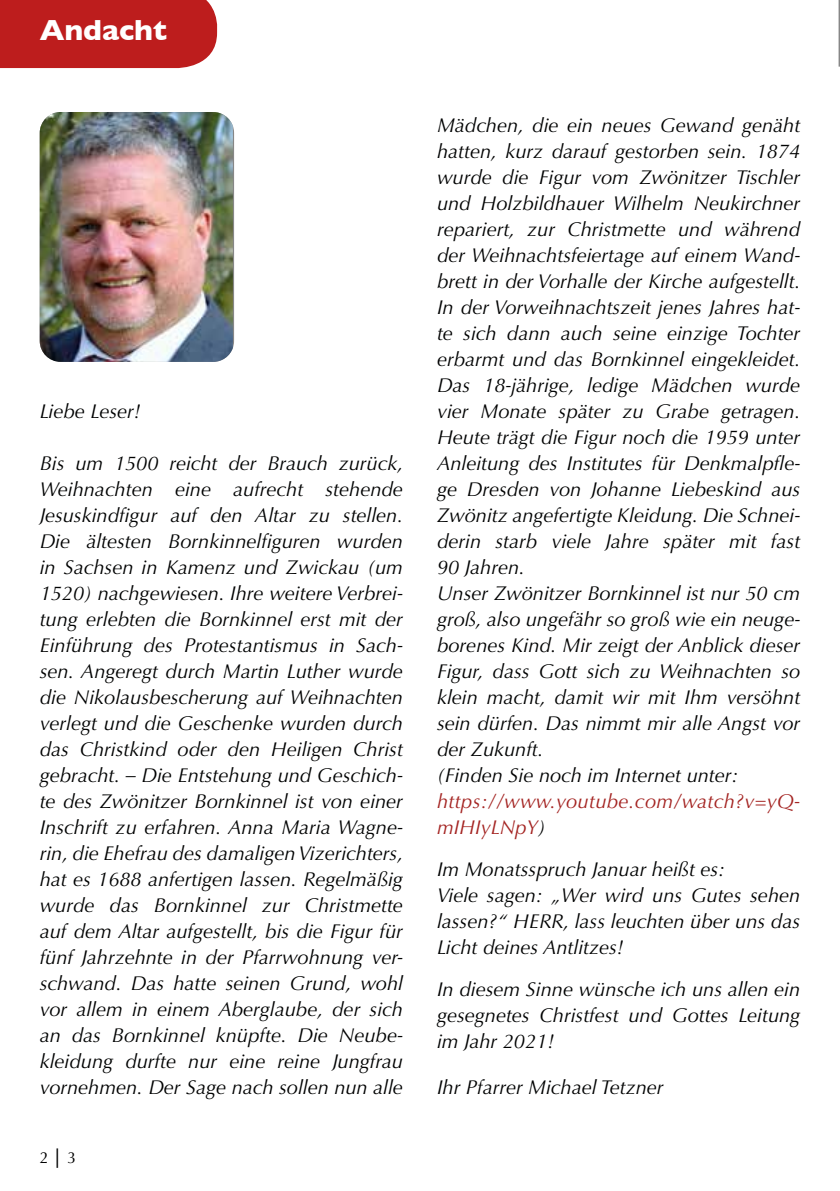
<style>
.page{position:relative;width:840px;height:1191px;background:#fff}
.page>*{position:absolute;margin:0;border:0;box-sizing:border-box;transform-origin:0 0}
.t1{font:700 29.6px "Gill Sans";color:#fff}
.t2{font:italic 20px/26px "Optima";color:#010202;text-align:justify}
.t3{font:italic 20px/26px "Optima";letter-spacing:.015em;color:#a42422}
.t4{font:16px "Optima";color:#000}
.s1{font-family:"Arial"}
.s2{color:#010202}
</style>
<div class="page">
<div style="left:0;top:0;width:217px;height:68px;background:#bd1d1d"></div>
<svg style="left:838px;top:0;width:1px;height:67px"></svg>
<img style="left:40px;top:112px;width:193px;height:250px">
<h1 class="t1" style="left:40px;top:7px;width:129px">Andacht</h1>
<p class="t2" style="left:40px;top:398px;width:102px">Liebe Leser!</p>
<p class="t2" style="left:40px;top:450px;width:364px">Bis um 1500 reicht der Brauch zurück, Weihnachten eine aufrecht stehende Jesuskindfigur auf den Altar zu stellen.<br>Die ältesten Bornkinnelfiguren wurden in Sachsen in Kamenz und Zwickau (um 1520) nachgewiesen. Ihre weitere Verbrei&shy;tung erlebten die Bornkinnel erst mit der Einführung des Protestantismus in Sach&shy;sen. Angeregt durch Martin Luther wurde die Nikolausbescherung auf Weihnachten verlegt und die Geschenke wurden durch das Christkind oder den Heiligen Christ gebracht. – Die Entstehung und Geschich&shy;te des Zwönitzer Bornkinnel ist von einer Inschrift zu erfahren. Anna Maria Wagne&shy;rin, die Ehefrau des damaligen Vizerichters, hat es 1688 anfertigen lassen. Regelmäßig wurde das Bornkinnel zur Christmette auf dem Altar aufgestellt, bis die Figur für fünf Jahrzehnte in der Pfarrwohnung ver&shy;schwand. Das hatte seinen Grund, wohl vor allem in einem Aberglaube, der sich an das Bornkinnel knüpfte. Die Neube&shy;kleidung durfte nur eine reine Jungfrau vornehmen. Der Sage nach sollen nun alle</p>
<p class="t4" style="left:40px;top:1148px;width:38px">2 <span class="s1">│</span> 3</p>
<p class="t2" style="left:437px;top:112px;width:364px;text-align:left">Mädchen, die ein neues Gewand genäht hatten, kurz darauf gestorben sein. 1874 wurde die Figur vom Zwönitzer Tischler und Holzbildhauer Wilhelm Neukirchner repariert, zur Christmette und während der Weihnachtsfeiertage auf einem Wand&shy;brett in der Vorhalle der Kirche aufgestellt.<br>In der Vorweihnachtszeit jenes Jahres hat&shy;te sich dann auch seine einzige Tochter erbarmt und das Bornkinnel eingekleidet.<br>Das 18-jährige, ledige Mädchen wurde vier Monate später zu Grabe getragen.<br>Heute trägt die Figur noch die 1959 unter Anleitung des Institutes für Denkmalpfle&shy;ge Dresden von Johanne Liebeskind aus Zwönitz angefertigte Kleidung. Die Schnei&shy;derin starb viele Jahre später mit fast 90 Jahren.<br>Unser Zwönitzer Bornkinnel ist nur 50 cm groß, also ungefähr so groß wie ein neuge&shy;borenes Kind. Mir zeigt der Anblick dieser Figur, dass Gott sich zu Weihnachten so klein macht, damit wir mit Ihm versöhnt sein dürfen. Das nimmt mir alle Angst vor der Zukunft.<br>(Finden Sie noch im Internet unter:</p>
<p class="t3" style="left:437px;top:788px;width:364px">https://www.youtube.com/watch?v=yQ&shy;mIHIyLNpY<span class="s2">)</span></p>
<p class="t2" style="left:437px;top:856px;width:364px;text-align:left">Im Monatsspruch Januar heißt es:<br>Viele sagen: „Wer wird uns Gutes sehen lassen?“ HERR, lass leuchten über uns das Licht deines Antlitzes!</p>
<p class="t2" style="left:437px;top:976px;width:364px">In diesem Sinne wünsche ich uns allen ein gesegnetes Christfest und Gottes Leitung im Jahr 2021!</p>
<p class="t2" style="left:437px;top:1074px;width:228px">Ihr Pfarrer Michael Tetzner</p>
</div>
